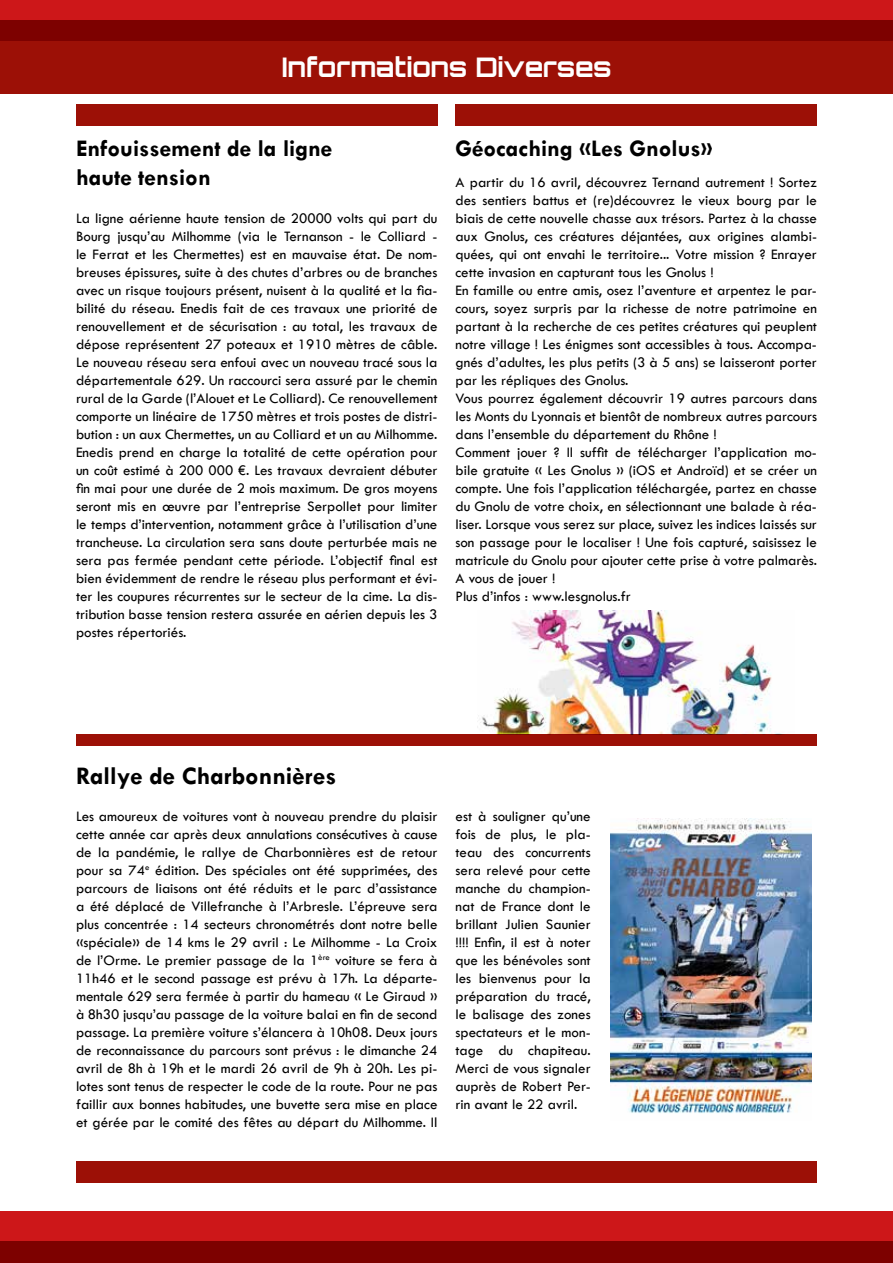
<style>
.page{position:relative;width:893px;height:1263px;background:#fff}
.page>*{position:absolute;margin:0;border:0;box-sizing:border-box;transform-origin:0 0}
.t1{font:700 27px "Orbitron";letter-spacing:-.005em;color:#fff}
.t2{font:700 25.5px "Tw Cen";color:#000}
.t3{font:700 24px/28.8px "Tw Cen";color:#000}
.t4{font:15px/18px "Tw Cen";color:#000;text-align:justify}
</style>
<div class="page">
<div style="left:0;top:1211px;width:893px;height:51px;background:#cd1719"></div>
<div style="left:0;top:1242px;width:893px;height:21px;background:#7d0100"></div>
<div style="left:0;top:0;width:893px;height:40px;background:#cd1719"></div>
<svg style="left:0;top:20px;width:893px;height:74px;background:#930b04"></svg>
<div style="left:76px;top:1161px;width:741px;height:21px;background:#9c1006"></div>
<div style="left:76px;top:104px;width:361px;height:21px;background:#9c1006"></div>
<div style="left:455px;top:104px;width:362px;height:21px;background:#9c1006"></div>
<img style="left:610px;top:818px;width:201px;height:295px">
<img style="left:478px;top:611px;width:304px;height:123px">
<div style="left:76px;top:735px;width:741px;height:11px;background:#9c1006"></div>
<h1 class="t1" style="left:281px;top:51px;width:332px">Informations Diverses</h1>
<h3 class="t3" style="left:76px;top:134px;width:258px">Enfouissement de la ligne haute tension</h3>
<h3 class="t3" style="left:455px;top:134px;width:259px">Géocaching «Les Gnolus»</h3>
<p class="t4" style="left:455px;top:173px;width:363px;text-align:left">A partir du 16 avril, découvrez Ternand autrement ! Sortez des sentiers battus et (re)découvrez le vieux bourg par le biais de cette nouvelle chasse aux trésors. Partez à la chasse aux Gnolus, ces créatures déjantées, aux origines alambi&shy;quées, qui ont envahi le territoire... Votre mission ? Enrayer cette invasion en capturant tous les Gnolus !<br>En famille ou entre amis, osez l’aventure et arpentez le par&shy;cours, soyez surpris par la richesse de notre patrimoine en partant à la recherche de ces petites créatures qui peuplent notre village ! Les énigmes sont accessibles à tous. Accompa&shy;gnés d’adultes, les plus petits (3 à 5 ans) se laisseront porter par les répliques des Gnolus.<br>Vous pourrez également découvrir 19 autres parcours dans les Monts du Lyonnais et bientôt de nombreux autres parcours dans l’ensemble du département du Rhône !<br>Comment jouer ? Il suffit de télécharger l’application mo&shy;bile gratuite « Les Gnolus » (iOS et Androïd) et se créer un compte. Une fois l’application téléchargée, partez en chasse du Gnolu de votre choix, en sélectionnant une balade à réa&shy;liser. Lorsque vous serez sur place, suivez les indices laissés sur son passage pour le localiser ! Une fois capturé, saisissez le matricule du Gnolu pour ajouter cette prise à votre palmarès.<br>A vous de jouer !<br>Plus d’infos : www.lesgnolus.fr</p>
<p class="t4" style="left:76px;top:209px;width:363px">La ligne aérienne haute tension de 20000 volts qui part du Bourg jusqu’au Milhomme (via le Ternanson - le Colliard - le Ferrat et les Chermettes) est en mauvaise état. De nom&shy;breuses épissures, suite à des chutes d’arbres ou de branches avec un risque toujours présent, nuisent à la qualité et la fia&shy;bilité du réseau. Enedis fait de ces travaux une priorité de renouvellement et de sécurisation : au total, les travaux de dépose représentent 27 poteaux et 1910 mètres de câble.<br>Le nouveau réseau sera enfoui avec un nouveau tracé sous la départementale 629. Un raccourci sera assuré par le chemin rural de la Garde (l’Alouet et Le Colliard). Ce renouvellement comporte un linéaire de 1750 mètres et trois postes de distri&shy;bution : un aux Chermettes, un au Colliard et un au Milhomme.<br>Enedis prend en charge la totalité de cette opération pour un coût estimé à 200 000 €. Les travaux devraient débuter fin mai pour une durée de 2 mois maximum. De gros moyens seront mis en œuvre par l’entreprise Serpollet pour limiter le temps d’intervention, notamment grâce à l’utilisation d’une trancheuse. La circulation sera sans doute perturbée mais ne sera pas fermée pendant cette période. L’objectif final est bien évidemment de rendre le réseau plus performant et évi&shy;ter les coupures récurrentes sur le secteur de la cime. La dis&shy;tribution basse tension restera assurée en aérien depuis les 3 postes répertoriés.</p>
<h2 class="t2" style="left:76px;top:760px;width:262px">Rallye de Charbonnières</h2>
<p class="t4" style="left:76px;top:807px;width:363px">Les amoureux de voitures vont à nouveau prendre du plaisir cette année car après deux annulations consécutives à cause de la pandémie, le rallye de Charbonnières est de retour pour sa 74<sup>e</sup> édition. Des spéciales ont été supprimées, des parcours de liaisons ont été réduits et le parc d’assistance a été déplacé de Villefranche à l’Arbresle. L’épreuve sera plus concentrée : 14 secteurs chronométrés dont notre belle «spéciale» de 14 kms le 29 avril : Le Milhomme - La Croix de l’Orme. Le premier passage de la 1<sup>ère</sup> voiture se fera à 11h46 et le second passage est prévu à 17h. La départe&shy;mentale 629 sera fermée à partir du hameau « Le Giraud » à 8h30 jusqu’au passage de la voiture balai en fin de second passage. La première voiture s’élancera à 10h08. Deux jours de reconnaissance du parcours sont prévus : le dimanche 24 avril de 8h à 19h et le mardi 26 avril de 9h à 20h. Les pi&shy;lotes sont tenus de respecter le code de la route. Pour ne pas faillir aux bonnes habitudes, une buvette sera mise en place et gérée par le comité des fêtes au départ du Milhomme. Il</p>
<p class="t4" style="left:455px;top:807px;width:137px">est à souligner qu’une fois de plus, le pla&shy;teau des concurrents sera relevé pour cette manche du champion&shy;nat de France dont le brillant Julien Saunier !!!! Enfin, il est à noter que les bénévoles sont les bienvenus pour la préparation du tracé, le balisage des zones spectateurs et le mon&shy;tage du chapiteau.<br>Merci de vous signaler auprès de Robert Per&shy;rin avant le 22 avril.</p>
</div>
